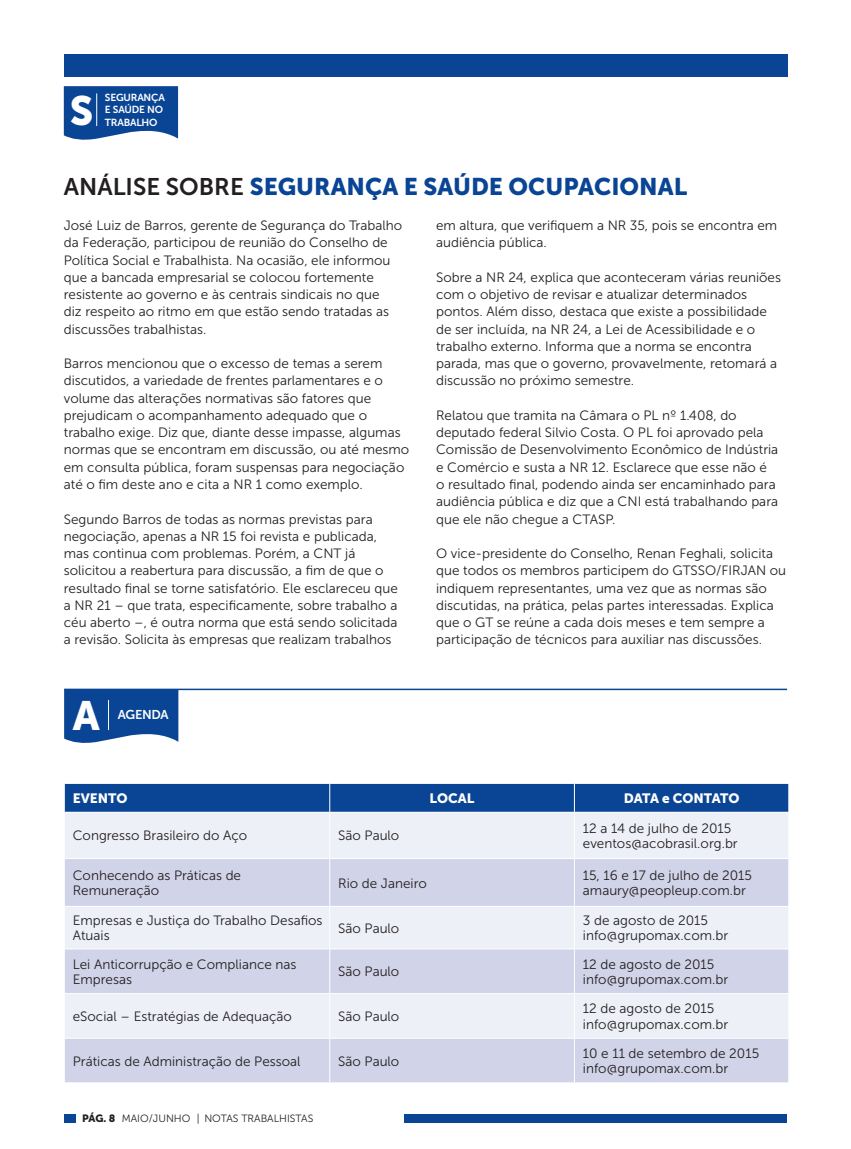
<style>
.page{position:relative;width:851px;height:1149px;background:#fff}
.page>*{position:absolute;margin:0;border:0;box-sizing:border-box;transform-origin:0 0}
.titulo_16{font:40.65px "Museo Sans 900";color:#fff}
.texto{font:24px "Museo Sans 900";color:#094594}
.texto-2{font:13.5px/17.2px "Museo Sans 300";color:#231f20}
.texto-3{font:13.5px "Museo Sans 900";color:#fff}
.t1{font:12.75px "Museo Sans 700";letter-spacing:-.02em;color:#fff}
.t2{font:10.5px "Museo Sans 300";color:#231f20}
.t3{font:10.5px "Museo Sans 900";color:#231f20}
.t4{font:10.2px "Museo Sans 700";letter-spacing:-.02em;color:#fff}
.s1{font-family:"Museo Sans 700";color:#231f20}
</style>
<div class="page">
<div style="left:64px;top:54px;width:723px;height:22px;background:#094594"></div>
<div style="left:64px;top:1113px;width:11px;height:8px;background:#094594"></div>
<div style="left:404px;top:1113px;width:383px;height:8px;background:#094594"></div>
<div style="left:65px;top:813px;width:723px;height:44px;background:#eef0f7"></div>
<svg style="left:65px;top:859px;width:723px;height:223px;background:#dcdeee"></svg>
<div style="left:64px;top:783px;width:725px;height:28px;background:#094594"></div>
<hr style="left:329px;top:812px;width:1px;height:45px;background:#fff">
<hr style="left:574px;top:812px;width:1px;height:45px;background:#fff">
<hr style="left:329px;top:858px;width:1px;height:47px;background:#fff">
<hr style="left:574px;top:858px;width:1px;height:47px;background:#fff">
<hr style="left:64px;top:905px;width:266px;height:1px;background:#fff">
<hr style="left:329px;top:906px;width:1px;height:42px;background:#fff">
<hr style="left:574px;top:905px;width:215px;height:1px;background:#fff">
<hr style="left:574px;top:906px;width:1px;height:42px;background:#fff">
<hr style="left:64px;top:948px;width:266px;height:1px;background:#fff">
<hr style="left:329px;top:949px;width:1px;height:43px;background:#fff">
<hr style="left:574px;top:948px;width:215px;height:1px;background:#fff">
<hr style="left:574px;top:949px;width:1px;height:43px;background:#fff">
<hr style="left:64px;top:992px;width:266px;height:1px;background:#fff">
<hr style="left:329px;top:993px;width:1px;height:44px;background:#fff">
<hr style="left:574px;top:992px;width:215px;height:1px;background:#fff">
<hr style="left:574px;top:993px;width:1px;height:44px;background:#fff">
<hr style="left:64px;top:1037px;width:266px;height:1px;background:#fff">
<hr style="left:329px;top:1038px;width:1px;height:44px;background:#fff">
<hr style="left:574px;top:1037px;width:215px;height:1px;background:#fff">
<hr style="left:574px;top:1038px;width:1px;height:44px;background:#fff">
<hr style="left:330px;top:905px;width:244px;height:1px;background:#fff">
<hr style="left:330px;top:948px;width:244px;height:1px;background:#fff">
<hr style="left:330px;top:992px;width:244px;height:1px;background:#fff">
<hr style="left:330px;top:1037px;width:244px;height:1px;background:#fff">
<svg style="left:64px;top:690px;width:114px;height:53px;background:#1e559d"></svg>
<hr style="left:108px;top:699px;width:1px;height:30px;background:#fff">
<svg style="left:64px;top:86px;width:114px;height:54px;background:#20569e"></svg>
<hr style="left:96px;top:93px;width:1px;height:33px;background:#fff">
<hr style="left:64px;top:688px;width:723px;height:2px;background:#094594">
<p class="titulo_16" style="left:70px;top:88px;width:25px">S</p>
<p class="t4" style="left:105px;top:92px;width:61px">SEGURANÇA</p>
<p class="t4" style="left:105px;top:104px;width:60px">E SAÚDE NO</p>
<p class="t4" style="left:105px;top:116px;width:54px">TRABALHO</p>
<p class="texto" style="left:64px;top:172px;width:624px"><span class="s1">ANÁLISE SOBRE</span> SEGURANÇA E SAÚDE OCUPACIONAL</p>
<p class="texto-2" style="left:64px;top:217px;width:340px">José Luiz de Barros, gerente de Segurança do Trabalho da Federação, participou de reunião do Conselho de Política Social e Trabalhista. Na ocasião, ele informou que a bancada empresarial se colocou fortemente resistente ao governo e às centrais sindicais no que<br>diz respeito ao ritmo em que estão sendo tratadas as discussões trabalhistas.</p>
<p class="texto-2" style="left:64px;top:355px;width:347px">Barros mencionou que o excesso de temas a serem discutidos, a variedade de frentes parlamentares e o volume das alterações normativas são fatores que prejudicam o acompanhamento adequado que o trabalho exige. Diz que, diante desse impasse, algumas normas que se encontram em discussão, ou até mesmo em consulta pública, foram suspensas para negociação até o fim deste ano e cita a NR 1 como exemplo.</p>
<p class="texto-2" style="left:64px;top:510px;width:315px">Segundo Barros de todas as normas previstas para negociação, apenas a NR 15 foi revista e publicada,</p>
<p class="texto-2" style="left:64px;top:544px;width:293px">mas continua com problemas. Porém, a CNT já</p>
<p class="texto-2" style="left:64px;top:562px;width:335px">solicitou a reabertura para discussão, a fim de que o resultado final se torne satisfatório. Ele esclareceu que a NR 21 – que trata, especificamente, sobre trabalho a céu aberto –, é outra norma que está sendo solicitada a revisão. Solicita às empresas que realizam trabalhos</p>
<p class="texto-2" style="left:436px;top:217px;width:342px">em altura, que verifiquem a NR 35, pois se encontra em audiência pública.</p>
<p class="texto-2" style="left:436px;top:268px;width:346px">Sobre a NR 24, explica que aconteceram várias reuniões com o objetivo de revisar e atualizar determinados pontos. Além disso, destaca que existe a possibilidade de ser incluída, na NR 24, a Lei de Acessibilidade e o trabalho externo. Informa que a norma se encontra parada, mas que o governo, provavelmente, retomará a discussão no próximo semestre.</p>
<p class="texto-2" style="left:436px;top:406px;width:343px">Relatou que tramita na Câmara o PL nº 1.408, do deputado federal Silvio Costa. O PL foi aprovado pela Comissão de Desenvolvimento Econômico de Indústria e Comércio e susta a NR 12. Esclarece que esse não é o resultado final, podendo ainda ser encaminhado para audiência pública e diz que a CNI está trabalhando para que ele não chegue a CTASP.</p>
<p class="texto-2" style="left:436px;top:544px;width:351px">O vice-presidente do Conselho, Renan Feghali, solicita que todos os membros participem do GTSSO/FIRJAN ou indiquem representantes, uma vez que as normas são discutidas, na prática, pelas partes interessadas. Explica que o GT se reúne a cada dois meses e tem sempre a participação de técnicos para auxiliar nas discussões.</p>
<p class="titulo_16" style="left:73px;top:692px;width:28px">A</p>
<p class="t1" style="left:118px;top:707px;width:52px">AGENDA</p>
<p class="texto-3" style="left:73px;top:790px;width:56px">EVENTO</p>
<p class="texto-3" style="left:429px;top:790px;width:46px">LOCAL</p>
<p class="texto-3" style="left:623px;top:790px;width:117px">DATA e CONTATO</p>
<p class="texto-2" style="left:73px;top:827px;width:176px">Congresso Brasileiro do Aço</p>
<p class="texto-2" style="left:338px;top:827px;width:63px">São Paulo</p>
<p class="texto-2" style="left:583px;top:819px;width:150px">12 a 14 de julho de 2015</p>
<p class="texto-2" style="left:583px;top:834px;width:156px">eventos@acobrasil.org.br</p>
<p class="texto-2" style="left:73px;top:867px;width:170px;line-height:15px">Conhecendo as Práticas de<br>Remuneração</p>
<p class="texto-2" style="left:338px;top:874px;width:90px">Rio de Janeiro</p>
<p class="texto-2" style="left:583px;top:866px;width:170px">15, 16 e 17 de julho de 2015</p>
<p class="texto-2" style="left:583px;top:881px;width:164px">amaury@peopleup.com.br</p>
<p class="texto-2" style="left:73px;top:912px;width:251px;line-height:15px">Empresas e Justiça do Trabalho Desafios<br>Atuais</p>
<p class="texto-2" style="left:338px;top:919px;width:63px">São Paulo</p>
<p class="texto-2" style="left:583px;top:911px;width:127px">3 de agosto de 2015</p>
<p class="texto-2" style="left:583px;top:926px;width:147px">info@grupomax.com.br</p>
<p class="texto-2" style="left:73px;top:956px;width:225px;line-height:15px">Lei Anticorrupção e Compliance nas<br>Empresas</p>
<p class="texto-2" style="left:338px;top:962px;width:63px">São Paulo</p>
<p class="texto-2" style="left:583px;top:955px;width:133px">12 de agosto de 2015</p>
<p class="texto-2" style="left:583px;top:970px;width:147px">info@grupomax.com.br</p>
<p class="texto-2" style="left:73px;top:1007px;width:220px">eSocial – Estratégias de Adequação</p>
<p class="texto-2" style="left:338px;top:1007px;width:63px">São Paulo</p>
<p class="texto-2" style="left:583px;top:999px;width:133px">12 de agosto de 2015</p>
<p class="texto-2" style="left:583px;top:1014px;width:147px">info@grupomax.com.br</p>
<p class="texto-2" style="left:73px;top:1052px;width:229px">Práticas de Administração de Pessoal</p>
<p class="texto-2" style="left:338px;top:1052px;width:63px">São Paulo</p>
<p class="t3" style="left:82px;top:1111px;width:35px">PÁG. 8</p>
<p class="t2" style="left:122px;top:1112px;width:193px">MAIO/JUNHO | NOTAS TRABALHISTAS</p>
<p class="texto-2" style="left:583px;top:1044px;width:178px">10 e 11 de setembro de 2015</p>
<p class="texto-2" style="left:583px;top:1059px;width:147px">info@grupomax.com.br</p>
</div>
